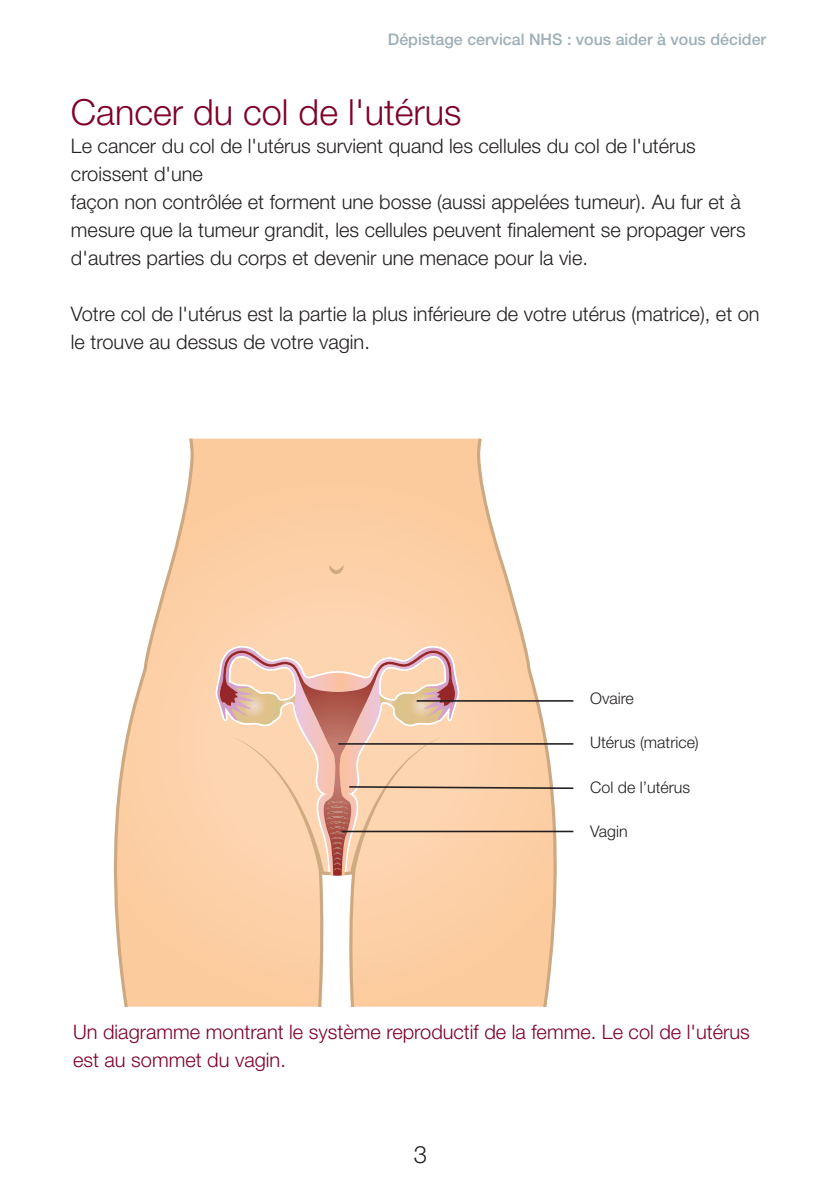
<style>
.page{position:relative;width:840px;height:1191px;background:#fff}
.page>*{position:absolute;margin:0;border:0;box-sizing:border-box;transform-origin:0 0}
.t1{font:300 36px "Helvetica Neue LT Std";color:#7f0128}
.t2{font:300 24px "Helvetica Neue LT Std";color:#231f20}
.t3{font:300 20px/28px "Helvetica Neue LT Std";color:#231f20}
.t4{font:300 20px/28px "Helvetica Neue LT Std";color:#7f0128}
.t5{font:500 16px "Helvetica Neue LT Std";color:#9eafb8}
.t6{font:300 16px "Helvetica Neue LT Std";color:#231f20}
</style>
<div class="page">
<svg style="left:113px;top:438px;width:461px;height:568px"></svg>
<svg style="left:329px;top:565px;width:15px;height:9px"></svg>
<svg style="left:216px;top:646px;width:243px;height:226px;background:#f4caaf"></svg>
<svg style="left:217px;top:647px;width:233px;height:78px;background:#e6bdac"></svg>
<svg style="left:220px;top:650px;width:196px;height:225px;background:#e8bba5"></svg>
<hr style="left:416px;top:700px;width:157px;height:1px;background:#231f20">
<svg style="left:230px;top:736px;width:344px;height:136px;background:#f4ccac"></svg>
<hr style="left:341px;top:830px;width:232px;height:2px;background:#231f20">
<p class="t5" style="left:387px;top:30px;width:379px">Dépistage cervical NHS : vous aider à vous décider</p>
<h1 class="t1" style="left:71px;top:90px;width:392px">Cancer du col de l'utérus</h1>
<p class="t3" style="left:71px;top:131px;width:676px">Le cancer du col de l'utérus survient quand les cellules du col de l'utérus croissent d'une<br>façon non contrôlée et forment une bosse (aussi appelées tumeur). Au fur et à mesure que la tumeur grandit, les cellules peuvent finalement se propager vers d'autres parties du corps et devenir une menace pour la vie.</p>
<p class="t3" style="left:71px;top:299px;width:690px">Votre col de l'utérus est la partie la plus inférieure de votre utérus (matrice), et on le trouve au dessus de votre vagin.</p>
<p class="t6" style="left:590px;top:689px;width:45px">Ovaire</p>
<p class="t6" style="left:590px;top:732px;width:110px">Utérus (matrice)</p>
<p class="t6" style="left:590px;top:777px;width:101px">Col de l’utérus</p>
<p class="t6" style="left:590px;top:821px;width:39px">Vagin</p>
<p class="t4" style="left:73px;top:1017px;width:678px">Un diagramme montrant le système reproductif de la femme. Le col de l'utérus est au sommet du vagin.</p>
<p class="t2" style="left:413px;top:1139px;width:15px">3</p>
</div>
